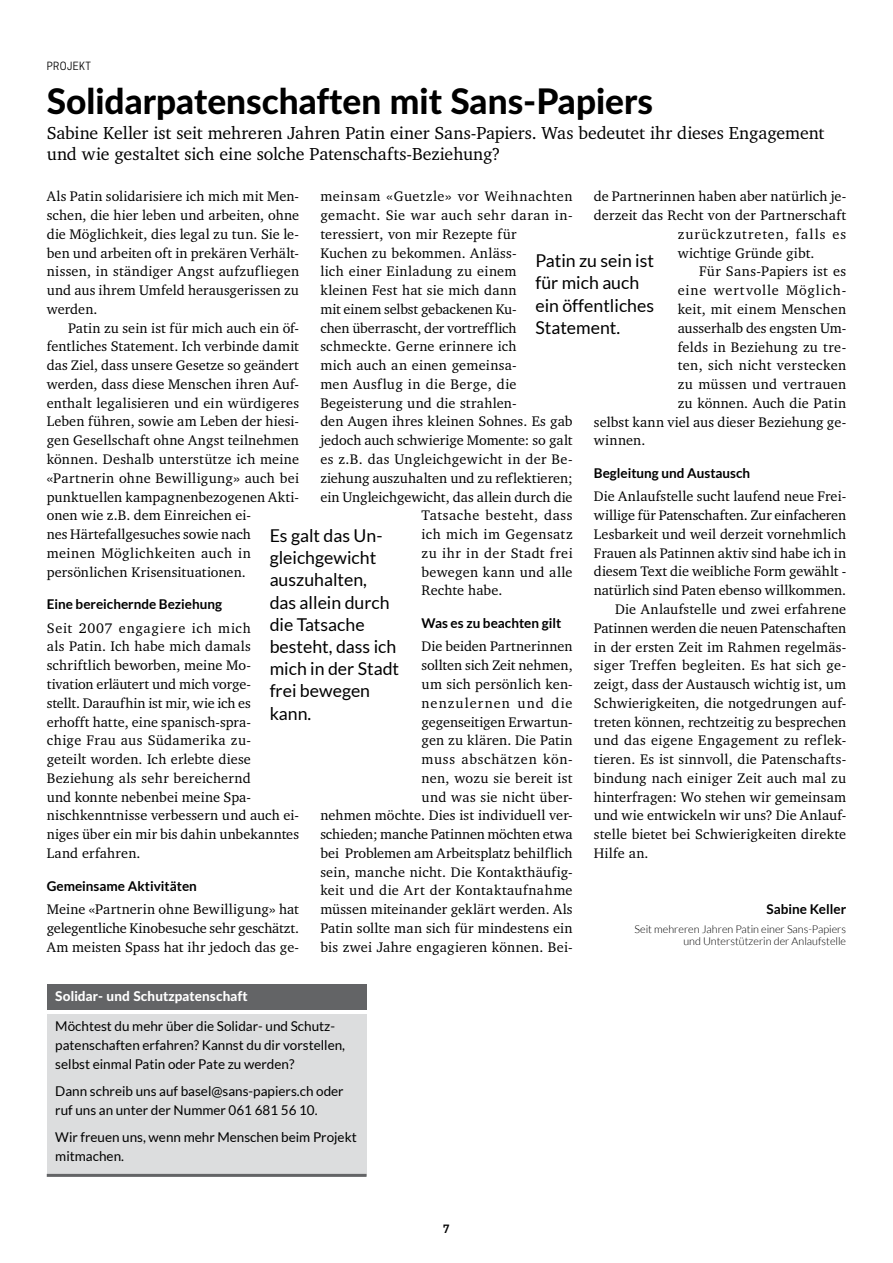
<style>
.page{position:relative;width:893px;height:1263px;background:#fff}
.page>*{position:absolute;margin:0;border:0;box-sizing:border-box;transform-origin:0 0}
.t1{font:800 35.25px "Lato";color:#000}
.t2{font:17.85px/21.3px "Charter";letter-spacing:-.005em;color:#000}
.t3{font:17.7px/22.2px "Lato";color:#000}
.t4{font:14.25px/18.8px "Charter";letter-spacing:.01em;color:#000;text-align:justify}
.t5{font:14.25px "Charter";letter-spacing:-.01em;color:#000}
.t6{font:14.25px "Charter";letter-spacing:.03em;color:#000}
.t7{font:14.25px "Charter";letter-spacing:.035em;color:#000}
.t8{font:14.25px "Charter";letter-spacing:.045em;color:#000}
.t9{font:14.25px "Charter";letter-spacing:.065em;color:#000}
.t10{font:14.25px "Charter";letter-spacing:.055em;color:#000}
.t11{font:14.25px "Charter";letter-spacing:.04em;color:#000}
.t12{font:13.5px/18.8px "Lato";color:#000}
.t13{font:700 13.5px "Lato";color:#000}
.t14{font:800 13.5px "Lato";letter-spacing:.01em;color:#fff}
.t15{font:300 10.8px/12px "Lato";color:#000;text-align:right}
.t16{font:600 10.8px "Cooper Hewitt";color:#000}
.t17{font:10.65px "Cooper Hewitt";letter-spacing:.04em;color:#000}
</style>
<div class="page">
<div style="left:47px;top:984px;width:320px;height:26px;background:#636466"></div>
<div style="left:47px;top:1014px;width:320px;height:162px;background:#dcddde"></div>
<hr style="left:47px;top:1174px;width:320px;height:3px;background:#636466">
<p class="t17" style="left:47px;top:60px;width:46px">PROJEKT</p>
<h1 class="t1" style="left:47px;top:75px;width:608px">Solidarpatenschaften mit Sans-Papiers</h1>
<p class="t2" style="left:47px;top:122px;width:779px">Sabine Keller ist seit mehreren Jahren Patin einer Sans-Papiers. Was bedeutet ihr dieses Engagement und wie gestaltet sich eine solche Patenschafts-Beziehung?</p>
<p class="t4" style="left:47px;top:187px;width:254px">Als Patin solidarisiere ich mich mit Men&shy;schen, die hier leben und arbeiten, ohne die Möglichkeit, dies legal zu tun. Sie le&shy;ben und arbeiten oft in prekären Verhält&shy;nissen, in ständiger Angst aufzufliegen und aus ihrem Umfeld herausgerissen zu werden.</p>
<p class="t4" style="left:47px;top:318px;width:254px;text-align:left;text-indent:21px">Patin zu sein ist für mich auch ein öf&shy;fentliches Statement. Ich verbinde damit das Ziel, dass unsere Gesetze so geändert werden, dass diese Menschen ihren Auf&shy;enthalt legalisieren und ein würdigeres Leben führen, sowie am Leben der hiesi&shy;gen Gesellschaft ohne Angst teilnehmen können. Deshalb unterstütze ich meine «Partnerin ohne Bewilligung» auch bei punktuellen kampagnenbezogenen Akti&shy;onen wie z.B. dem Einreichen ei-<br>nes Härtefallgesuches sowie nach meinen Möglichkeiten auch in persönlichen Krisensituationen.</p>
<p class="t13" style="left:47px;top:597px;width:177px">Eine bereichernde Beziehung</p>
<p class="t4" style="left:47px;top:618px;width:254px;text-align:left">Seit 2007 engagiere ich mich<br>als Patin. Ich habe mich damals schriftlich beworben, meine Mo&shy;tivation erläutert und mich vorge-<br>stellt. Daraufhin ist mir, wie ich es<br>erhofft hatte, eine spanisch-spra-<br>chige Frau aus Südamerika zu-<br>geteilt worden. Ich erlebte diese<br>Beziehung als sehr bereichernd<br>und konnte nebenbei meine Spa&shy;nischkenntnisse verbessern und auch ei&shy;niges über ein mir bis dahin unbekanntes<br>Land erfahren.</p>
<p class="t13" style="left:47px;top:878px;width:152px">Gemeinsame Aktivitäten</p>
<p class="t4" style="left:47px;top:899px;width:254px">Meine «Partnerin ohne Bewilligung» hat gelegentliche Kinobesuche sehr geschätzt.<br>Am meisten Spass hat ihr jedoch das ge-</p>
<p class="t8" style="left:320px;top:188px;width:254px">meinsam «Guetzle» vor Weihnachten</p>
<p class="t7" style="left:320px;top:206px;width:254px">gemacht. Sie war auch sehr daran in-</p>
<p class="t4" style="left:320px;top:224px;width:198px">teressiert, von mir Rezepte für</p>
<p class="t4" style="left:320px;top:243px;width:198px">Kuchen zu bekommen. Anläss-</p>
<p class="t4" style="left:320px;top:262px;width:198px">lich einer Einladung zu einem</p>
<p class="t4" style="left:320px;top:281px;width:198px">kleinen Fest hat sie mich dann</p>
<p class="t5" style="left:320px;top:300px;width:198px">mit einem selbst gebackenen Ku-</p>
<p class="t4" style="left:320px;top:318px;width:198px">chen überrascht, der vortrefflich</p>
<p class="t4" style="left:320px;top:337px;width:198px">schmeckte. Gerne erinnere ich</p>
<p class="t4" style="left:320px;top:356px;width:198px">mich auch an einen gemeinsa-</p>
<p class="t6" style="left:320px;top:375px;width:198px">men Ausflug in die Berge, die</p>
<p class="t4" style="left:320px;top:393px;width:198px">Begeisterung und die strahlen-</p>
<p class="t4" style="left:320px;top:412px;width:254px">den Augen ihres kleinen Sohnes. Es gab</p>
<p class="t4" style="left:320px;top:431px;width:254px">jedoch auch schwierige Momente: so galt</p>
<p class="t4" style="left:320px;top:449px;width:254px">es z.B. das Ungleichgewicht in der Be-</p>
<p class="t4" style="left:320px;top:468px;width:254px">ziehung auszuhalten und zu reflektieren;</p>
<p class="t4" style="left:320px;top:487px;width:254px">ein Ungleichgewicht, das allein durch die</p>
<p class="t11" style="left:422px;top:506px;width:153px">Tatsache besteht, dass</p>
<p class="t7" style="left:422px;top:525px;width:153px">ich mich im Gegensatz</p>
<p class="t6" style="left:422px;top:544px;width:153px">zu ihr in der Stadt frei</p>
<p class="t4" style="left:422px;top:562px;width:152px">bewegen kann und alle</p>
<p class="t4" style="left:422px;top:581px;width:82px">Rechte habe.</p>
<p class="t13" style="left:422px;top:615px;width:141px">Was es zu beachten gilt</p>
<p class="t4" style="left:320px;top:637px;width:254px;text-align:right">Die beiden Partnerinnen<br>sollten sich Zeit nehmen,<br>um sich persönlich ken-<br>nenzulernen und die<br>gegenseitigen Erwartun-<br>gen zu klären. Die Patin<br>muss abschätzen kön-<br>nen, wozu sie bereit ist<br>und was sie nicht über-<br>nehmen möchte. Dies ist individuell ver&shy;schieden; manche Patinnen möchten etwa bei Problemen am Arbeitsplatz behilflich sein, manche nicht. Die Kontakthäufig&shy;keit und die Art der Kontaktaufnahme müssen miteinander geklärt werden. Als<br>Patin sollte man sich für mindestens ein bis zwei Jahre engagieren können. Bei-</p>
<p class="t4" style="left:594px;top:187px;width:254px">de Partnerinnen haben aber natürlich je-</p>
<p class="t4" style="left:594px;top:206px;width:254px">derzeit das Recht von der Partnerschaft</p>
<p class="t9" style="left:678px;top:225px;width:170px">zurückzutreten, falls es</p>
<p class="t4" style="left:678px;top:243px;width:138px">wichtige Gründe gibt.</p>
<p class="t4" style="left:699px;top:262px;width:149px">Für Sans-Papiers ist es</p>
<p class="t10" style="left:678px;top:281px;width:170px">eine wertvolle Möglich-</p>
<p class="t4" style="left:678px;top:299px;width:170px">keit, mit einem Menschen</p>
<p class="t4" style="left:678px;top:318px;width:170px">ausserhalb des engsten Um-</p>
<p class="t4" style="left:678px;top:337px;width:170px">felds in Beziehung zu tre-</p>
<p class="t4" style="left:678px;top:356px;width:170px">ten, sich nicht verstecken</p>
<p class="t6" style="left:678px;top:375px;width:170px">zu müssen und vertrauen</p>
<p class="t4" style="left:678px;top:393px;width:170px">zu können. Auch die Patin</p>
<p class="t4" style="left:594px;top:412px;width:254px">selbst kann viel aus dieser Beziehung ge-</p>
<p class="t4" style="left:594px;top:431px;width:53px">winnen.</p>
<p class="t13" style="left:594px;top:465px;width:158px">Begleitung und Austausch</p>
<p class="t4" style="left:594px;top:487px;width:254px">Die Anlaufstelle sucht laufend neue Frei-</p>
<p class="t5" style="left:594px;top:506px;width:254px">willige für Patenschaften. Zur einfacheren</p>
<p class="t4" style="left:594px;top:524px;width:254px">Lesbarkeit und weil derzeit vornehmlich</p>
<p class="t4" style="left:594px;top:543px;width:254px">Frauen als Patinnen aktiv sind habe ich in</p>
<p class="t4" style="left:594px;top:562px;width:254px">diesem Text die weibliche Form gewählt -</p>
<p class="t4" style="left:594px;top:581px;width:254px">natürlich sind Paten ebenso willkommen.</p>
<p class="t4" style="left:615px;top:599px;width:233px">Die Anlaufstelle und zwei erfahrene</p>
<p class="t5" style="left:594px;top:619px;width:254px">Patinnen werden die neuen Patenschaften</p>
<p class="t4" style="left:594px;top:637px;width:254px">in der ersten Zeit im Rahmen regelmäs-</p>
<p class="t4" style="left:594px;top:656px;width:254px">siger Treffen begleiten. Es hat sich ge-</p>
<p class="t4" style="left:594px;top:674px;width:254px">zeigt, dass der Austausch wichtig ist, um</p>
<p class="t4" style="left:594px;top:693px;width:254px">Schwierigkeiten, die notgedrungen auf-</p>
<p class="t4" style="left:594px;top:712px;width:254px">treten können, rechtzeitig zu besprechen</p>
<p class="t4" style="left:594px;top:731px;width:254px">und das eigene Engagement zu reflek-</p>
<p class="t4" style="left:594px;top:749px;width:254px">tieren. Es ist sinnvoll, die Patenschafts-</p>
<p class="t4" style="left:594px;top:768px;width:254px">bindung nach einiger Zeit auch mal zu</p>
<p class="t4" style="left:594px;top:787px;width:254px">hinterfragen: Wo stehen wir gemeinsam</p>
<p class="t4" style="left:594px;top:806px;width:254px">und wie entwickeln wir uns? Die Anlauf-</p>
<p class="t4" style="left:594px;top:824px;width:254px">stelle bietet bei Schwierigkeiten direkte</p>
<p class="t4" style="left:594px;top:843px;width:56px">Hilfe an.</p>
<p class="t3" style="left:535px;top:250px;width:120px">Patin zu sein ist für mich auch ein öffentliches<br>Statement.</p>
<p class="t3" style="left:270px;top:524px;width:131px">Es galt das Un&shy;gleichgewicht auszuhalten,<br>das allein durch die Tatsache besteht, dass ich mich in der Stadt frei bewegen kann.</p>
<p class="t13" style="left:767px;top:901px;width:81px">Sabine Keller</p>
<p class="t15" style="left:635px;top:923px;width:213px">Seit mehreren Jahren Patin einer Sans-Papiers und Unterstützerin der Anlaufstelle</p>
<p class="t14" style="left:55px;top:986px;width:194px">Solidar- und Schutzpatenschaft</p>
<p class="t12" style="left:55px;top:1017px;width:291px">Möchtest du mehr über die Solidar- und Schutz&shy;patenschaften erfahren? Kannst du dir vorstellen, selbst einmal Patin oder Pate zu werden?</p>
<p class="t12" style="left:55px;top:1082px;width:290px">Dann schreib uns auf basel@sans-papiers.ch oder ruf uns an unter der Nummer 061 681 56 10.</p>
<p class="t12" style="left:55px;top:1128px;width:303px">Wir freuen uns, wenn mehr Menschen beim Projekt mitmachen.</p>
<p class="t16" style="left:443px;top:1222px;width:8px">7</p>
</div>
